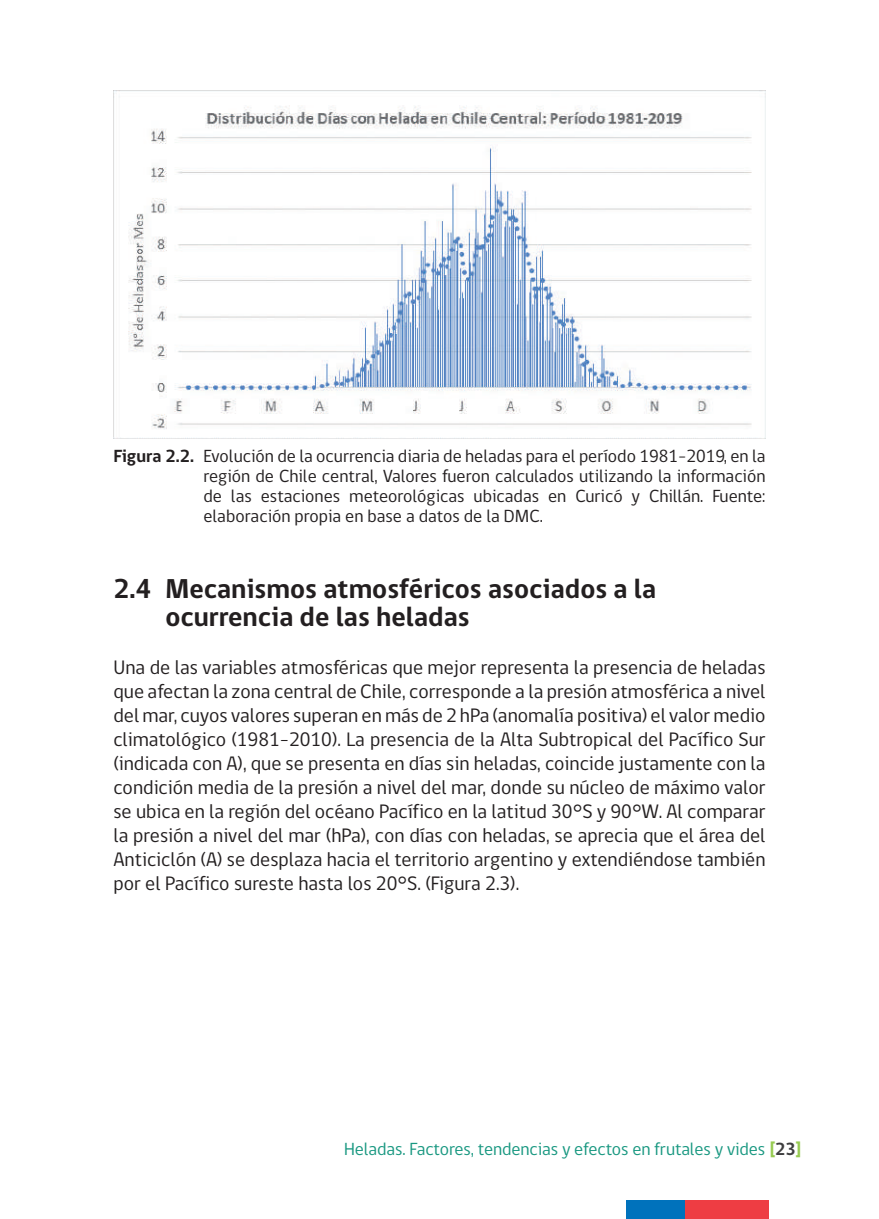
<style>
.page{position:relative;width:879px;height:1219px;background:#fff}
.page>*{position:absolute;margin:0;border:0;box-sizing:border-box;transform-origin:0 0}
.t1{font:700 28px/28px "gob CL";color:#231f20}
.t2{font:20px/24px "gob CL";color:#231f20;text-align:justify}
.t3{font:18px/20px "gob CL";color:#231f20;text-align:justify}
.t4{font:18px "gob CL";letter-spacing:-.005em;color:#199881}
.s1{font-weight:700}
.s2{font-weight:700;color:#97cb52}
.s3{font-weight:700;color:#3e3e3f}
</style>
<div class="page">
<div style="left:626px;top:1200px;width:58px;height:19px;background:#0072bc"></div>
<div style="left:684px;top:1200px;width:84px;height:19px;background:#ee3d43"></div>
<img style="left:113px;top:91px;width:653px;height:347px">
<p class="t3" style="left:203px;top:446px;width:563px;text-indent:-90px"><span class="s1">Figura 2.2.</span> Evolución de la ocurrencia diaria de heladas para el período 1981-2019, en la región de Chile central, Valores fueron calculados utilizando la información de las estaciones meteorológicas ubicadas en Curicó y Chillán. Fuente: elaboración propia en base a datos de la DMC.</p>
<h1 class="t1" style="left:165px;top:575px;width:492px;text-indent:-52px">2.4 Mecanismos atmosféricos asociados a la ocurrencia de las heladas</h1>
<p class="t2" style="left:113px;top:656px;width:654px">Una de las variables atmosféricas que mejor representa la presencia de heladas que afectan la zona central de Chile, corresponde a la presión atmosférica a nivel del mar, cuyos valores superan en más de 2 hPa (anomalía positiva) el valor medio climatológico (1981-2010). La presencia de la Alta Subtropical del Pacífico Sur (indicada con A), que se presenta en días sin heladas, coincide justamente con la condición media de la presión a nivel del mar, donde su núcleo de máximo valor se ubica en la región del océano Pacífico en la latitud 30°S y 90°W. Al comparar la presión a nivel del mar (hPa), con días con heladas, se aprecia que el área del Anticiclón (A) se desplaza hacia el territorio argentino y extendiéndose también por el Pacífico sureste hasta los 20°S. (Figura 2.3).</p>
<p class="t4" style="left:344px;top:1136px;width:459px">Heladas. Factores, tendencias y efectos en frutales y vides <span class="s2">[</span><span class="s3">23</span><span class="s2">]</span></p>
</div>
